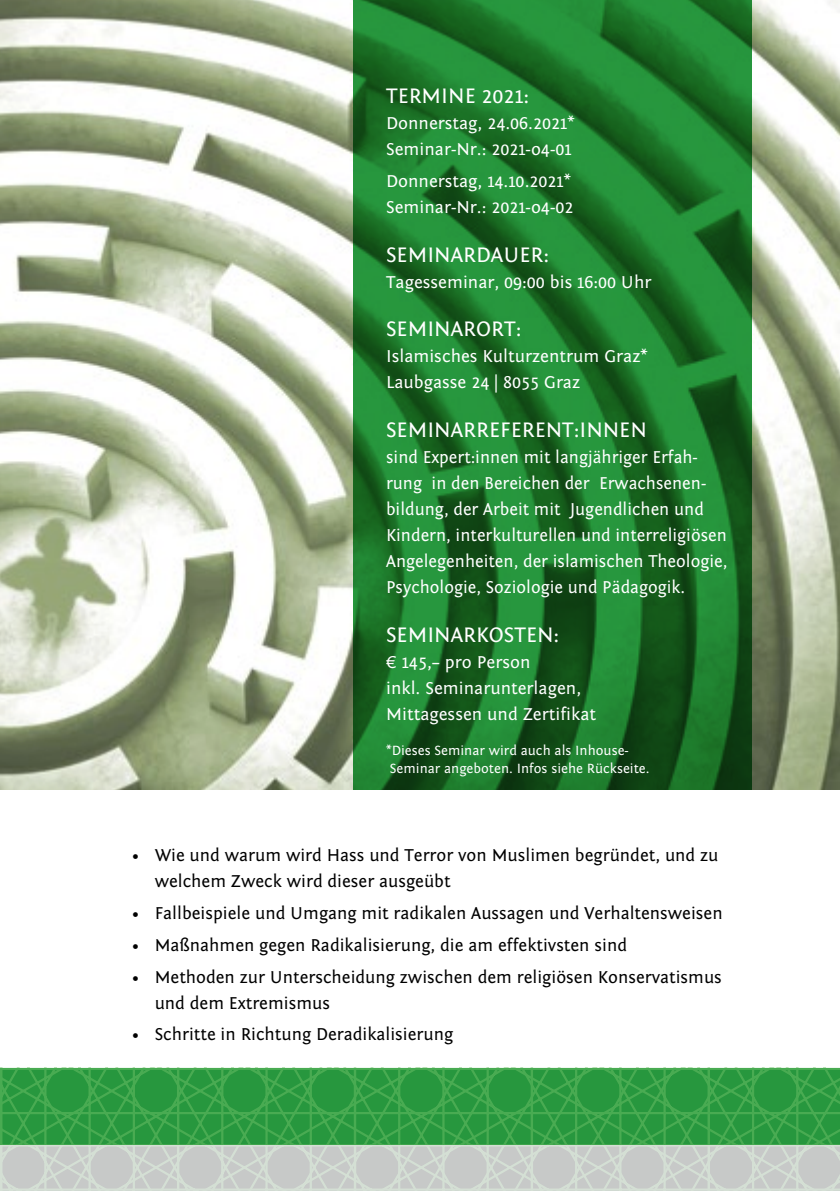
<style>
.page{position:relative;width:840px;height:1191px;background:#fff}
.page>*{position:absolute;margin:0;border:0;box-sizing:border-box;transform-origin:0 0}
.t1{font:22px "Fontin Sans IKC";color:#fff}
.t2{font:18px/26px "Fontin Sans IKC";color:#fff}
.t3{font:18px/26px "Fontin Sans IKC";color:#000}
.t4{font:14px/18px "Fontin Sans IKC";color:#fff}
</style>
<div class="page">
<svg style="left:0;top:1067px;width:839px;height:124px;background:#6bb077"></svg>
<img style="left:0;top:0;width:839px;height:789px">
<svg style="left:353px;top:0;width:398px;height:789px;background:#1d762b"></svg>
<p class="t1" style="left:386px;top:84px;width:26px">Termine</p>
<p class="t1" style="left:481px;top:84px;width:49px">2021:</p>
<p class="t2" style="left:386px;top:111px;width:190px">Donnerstag, 24.06.2021*<br>Seminar-Nr.: 2021-o4-01</p>
<p class="t2" style="left:386px;top:168px;width:189px">Donnerstag, 14.10.2021*<br>Seminar-Nr.: 2021-o4-02</p>
<p class="t1" style="left:386px;top:242px;width:25px">Seminardauer</p>
<p class="t1" style="left:543px;top:242px;width:7px">:</p>
<p class="t2" style="left:386px;top:269px;width:267px">Tagesseminar, 09:00 bis 16:00 Uhr</p>
<p class="t1" style="left:386px;top:317px;width:25px">Seminarort</p>
<p class="t1" style="left:515px;top:317px;width:7px">:</p>
<p class="t2" style="left:386px;top:344px;width:263px">Islamisches Kulturzentrum Graz*<br>Laubgasse 24 | 8055 Graz</p>
<p class="t1" style="left:386px;top:417px;width:25px">Seminarreferent</p>
<p class="t1" style="left:573px;top:417px;width:28px">:Innen</p>
<p class="t2" style="left:386px;top:444px;width:343px">sind Expert:innen mit langjähriger Erfah&shy;rung in den Bereichen der Erwachsenen&shy;bildung, der Arbeit mit Jugendlichen und Kindern, interkulturellen und interreligiösen Angelegenheiten, der islamischen Theologie, Psychologie, Soziologie und Pädagogik.</p>
<p class="t1" style="left:386px;top:622px;width:25px">Seminarkosten</p>
<p class="t1" style="left:553px;top:622px;width:7px">:</p>
<p class="t2" style="left:386px;top:649px;width:211px">€ 145,– pro Person<br>inkl. Seminarunterlagen,<br>Mittagessen und Zertifikat</p>
<p class="t4" style="left:386px;top:741px;width:265px">*Dieses Seminar wird auch als Inhouse-<br>Seminar angeboten. Infos siehe Rückseite.</p>
<p class="t3" style="left:154px;top:842px;width:565px;text-indent:-23px">• Wie und warum wird Hass und Terror von Muslimen begründet, und zu welchem Zweck wird dieser ausgeübt</p>
<p class="t3" style="left:132px;top:900px;width:592px">• Fallbeispiele und Umgang mit radikalen Aussagen und Verhaltensweisen</p>
<p class="t3" style="left:132px;top:932px;width:496px">• Maßnahmen gegen Radikalisierung, die am effektivsten sind</p>
<p class="t3" style="left:154px;top:963px;width:568px;text-indent:-23px">• Methoden zur Unterscheidung zwischen dem religiösen Konservatismus und dem Extremismus</p>
<p class="t3" style="left:132px;top:1021px;width:323px">• Schritte in Richtung Deradikalisierung</p>
</div>
